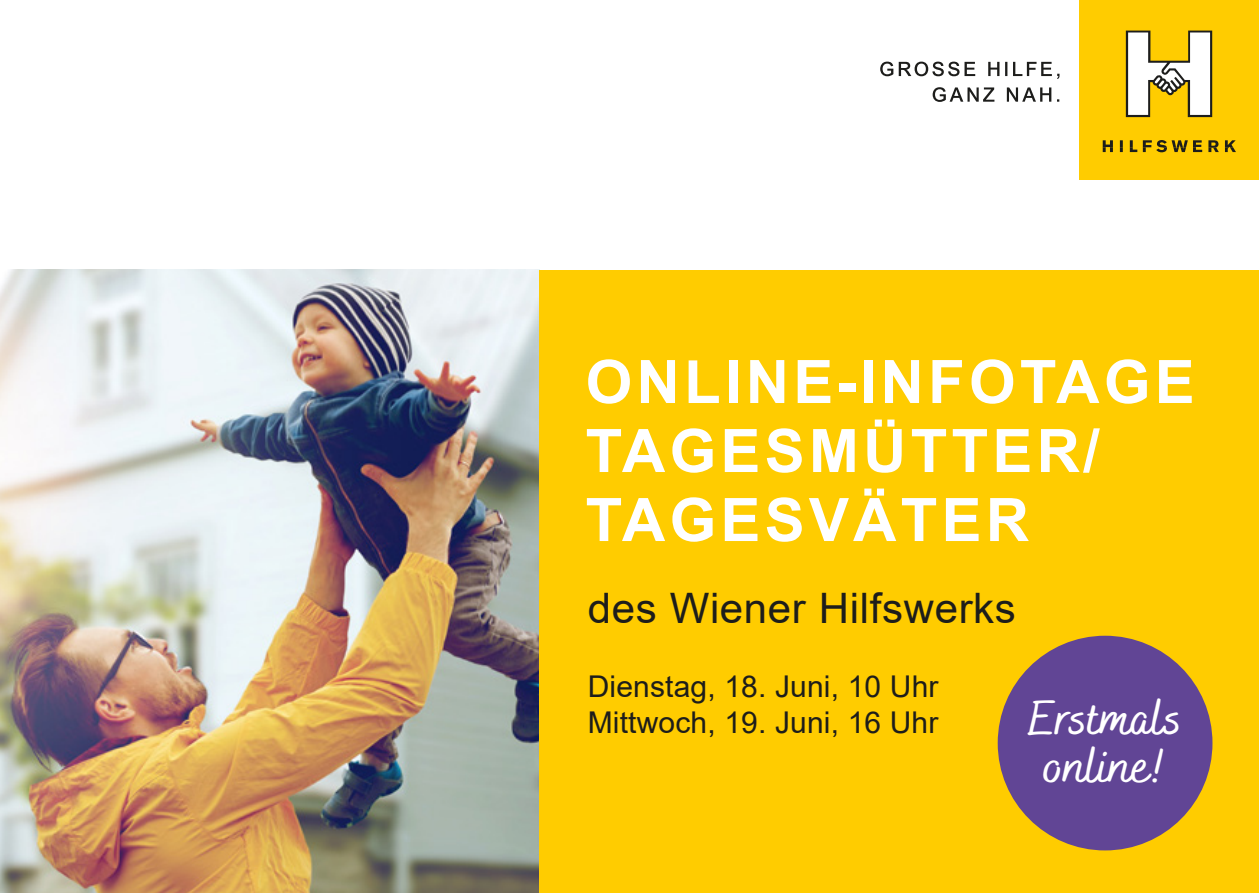
<style>
.page{position:relative;width:1259px;height:893px;background:#fff}
.page>*{position:absolute;margin:0;border:0;box-sizing:border-box;transform-origin:0 0}
.t1{font:700 60px/69px "Arial";letter-spacing:.07em;color:#fff}
.t2{font:500 48px/48px "Bakerie Smooth Wide";color:#fff;text-align:center}
.t3{font:42px "Arial";letter-spacing:.015em;color:#1d1d1b}
.t4{font:30px/36px "Arial";letter-spacing:.005em;color:#1d1d1b}
</style>
<div class="page">
<svg style="left:932px;top:87px;width:127px;height:15px"></svg>
<svg style="left:880px;top:62px;width:179px;height:17px"></svg>
<div style="left:1079px;top:0;width:180px;height:180px;background:#fc0"></div>
<svg style="left:1102px;top:140px;width:134px;height:12px"></svg>
<svg style="left:1125px;top:31px;width:87px;height:86px"></svg>
<img style="left:0;top:270px;width:539px;height:623px">
<div style="left:539px;top:270px;width:720px;height:623px;background:#fc0"></div>
<div style="left:997px;top:636px;width:215px;height:214px;background:#614595;border-radius:50%"></div>
<p class="t1" style="left:585px;top:348px;width:610px">ONLINE-INFOTAGE<br>TAGESMÜTTER/<br>TAGESVÄTER</p>
<p class="t3" style="left:588px;top:580px;width:429px">des Wiener Hilfswerks</p>
<p class="t4" style="left:588px;top:668px;width:352px">Dienstag, 18. Juni, 10 Uhr<br>Mittwoch, 19. Juni, 16 Uhr</p>
<p class="t2" style="left:1028px;top:697px;width:155px">Erstmals online!</p>
</div>
